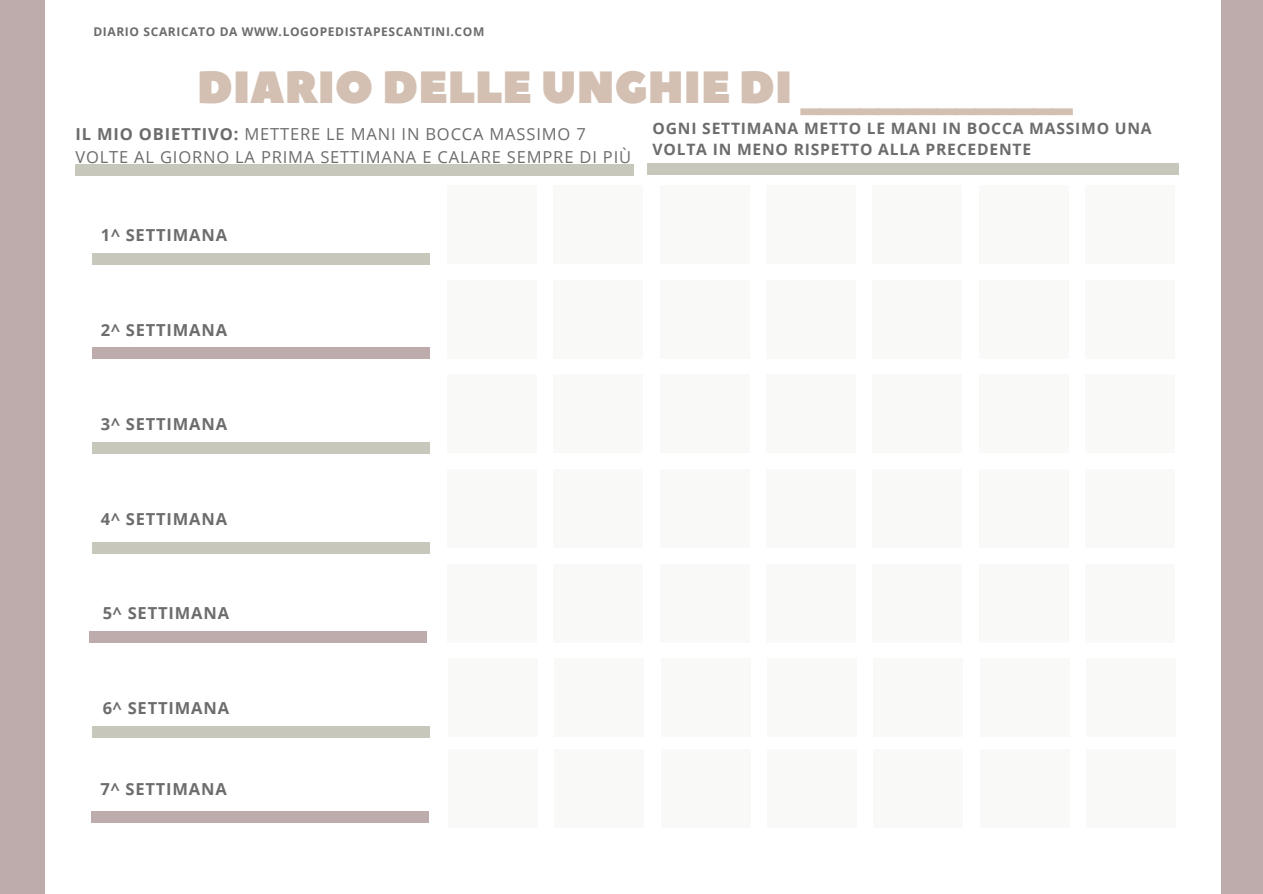
<style>
.page{position:relative;width:1263px;height:894px;background:#fff}
.page>*{position:absolute;margin:0;border:0;box-sizing:border-box;transform-origin:0 0}
.t1{font:45px "Peace Sans";color:#d3c0b2}
.t2{font:16.5px/22.5px "Open Sans";letter-spacing:.05em;color:#6c6c6c}
.t3{font:700 16.5px "Open Sans";letter-spacing:.05em;color:#6c6c6c}
.t4{font:700 15.6px/21.3px "Open Sans";letter-spacing:.05em;color:#6c6c6c}
.t5{font:700 12px "Open Sans";letter-spacing:.05em;color:#6c6c6c}
.s1{font-weight:700}
</style>
<div class="page">
<div style="left:0;top:0;width:1263px;height:893px;background:#beacad"></div>
<div style="left:45px;top:0;width:1176px;height:893px;background:#fff"></div>
<div style="left:76px;top:164px;width:558px;height:11px;background:#c7c7bb"></div>
<div style="left:648px;top:163px;width:531px;height:11px;background:#c7c7bb"></div>
<div style="left:447px;top:469px;width:90px;height:79px;background:#f9f9f8"></div>
<div style="left:553px;top:469px;width:90px;height:79px;background:#f9f9f8"></div>
<div style="left:660px;top:469px;width:89px;height:79px;background:#f9f9f8"></div>
<div style="left:766px;top:469px;width:90px;height:79px;background:#f9f9f8"></div>
<div style="left:872px;top:469px;width:90px;height:79px;background:#f9f9f8"></div>
<div style="left:979px;top:469px;width:90px;height:79px;background:#f9f9f8"></div>
<div style="left:1085px;top:469px;width:90px;height:79px;background:#f9f9f8"></div>
<div style="left:447px;top:563px;width:90px;height:79px;background:#f9f9f8"></div>
<div style="left:553px;top:563px;width:90px;height:79px;background:#f9f9f8"></div>
<div style="left:660px;top:563px;width:89px;height:79px;background:#f9f9f8"></div>
<div style="left:766px;top:563px;width:90px;height:79px;background:#f9f9f8"></div>
<div style="left:872px;top:563px;width:90px;height:79px;background:#f9f9f8"></div>
<div style="left:979px;top:563px;width:90px;height:79px;background:#f9f9f8"></div>
<div style="left:1085px;top:563px;width:90px;height:79px;background:#f9f9f8"></div>
<div style="left:447px;top:185px;width:90px;height:79px;background:#f9f9f8"></div>
<div style="left:553px;top:185px;width:90px;height:79px;background:#f9f9f8"></div>
<div style="left:660px;top:185px;width:89px;height:79px;background:#f9f9f8"></div>
<div style="left:766px;top:185px;width:90px;height:79px;background:#f9f9f8"></div>
<div style="left:872px;top:185px;width:90px;height:79px;background:#f9f9f8"></div>
<div style="left:979px;top:185px;width:90px;height:79px;background:#f9f9f8"></div>
<div style="left:1085px;top:185px;width:90px;height:79px;background:#f9f9f8"></div>
<div style="left:92px;top:347px;width:338px;height:12px;background:#beacad"></div>
<div style="left:92px;top:253px;width:338px;height:11px;background:#c7c7bb"></div>
<div style="left:92px;top:442px;width:338px;height:11px;background:#c7c7bb"></div>
<div style="left:89px;top:631px;width:338px;height:11px;background:#beacad"></div>
<div style="left:92px;top:542px;width:338px;height:11px;background:#c7c7bb"></div>
<div style="left:447px;top:280px;width:90px;height:78px;background:#f9f9f8"></div>
<div style="left:553px;top:280px;width:90px;height:78px;background:#f9f9f8"></div>
<div style="left:660px;top:280px;width:89px;height:78px;background:#f9f9f8"></div>
<div style="left:766px;top:280px;width:90px;height:78px;background:#f9f9f8"></div>
<div style="left:872px;top:280px;width:90px;height:78px;background:#f9f9f8"></div>
<div style="left:979px;top:280px;width:90px;height:78px;background:#f9f9f8"></div>
<div style="left:1085px;top:280px;width:90px;height:78px;background:#f9f9f8"></div>
<div style="left:447px;top:374px;width:90px;height:79px;background:#f9f9f8"></div>
<div style="left:553px;top:374px;width:90px;height:79px;background:#f9f9f8"></div>
<div style="left:660px;top:374px;width:89px;height:79px;background:#f9f9f8"></div>
<div style="left:766px;top:374px;width:90px;height:79px;background:#f9f9f8"></div>
<div style="left:872px;top:374px;width:90px;height:79px;background:#f9f9f8"></div>
<div style="left:979px;top:374px;width:90px;height:79px;background:#f9f9f8"></div>
<div style="left:1085px;top:374px;width:90px;height:79px;background:#f9f9f8"></div>
<div style="left:448px;top:658px;width:90px;height:79px;background:#f9f9f8"></div>
<div style="left:554px;top:658px;width:90px;height:79px;background:#f9f9f8"></div>
<div style="left:661px;top:658px;width:90px;height:79px;background:#f9f9f8"></div>
<div style="left:767px;top:658px;width:90px;height:79px;background:#f9f9f8"></div>
<div style="left:873px;top:658px;width:90px;height:79px;background:#f9f9f8"></div>
<div style="left:980px;top:658px;width:90px;height:79px;background:#f9f9f8"></div>
<div style="left:1086px;top:658px;width:90px;height:79px;background:#f9f9f8"></div>
<div style="left:92px;top:725px;width:338px;height:12px;background:#c7c7bb"></div>
<div style="left:448px;top:749px;width:90px;height:78px;background:#f9f9f8"></div>
<div style="left:554px;top:749px;width:90px;height:78px;background:#f9f9f8"></div>
<div style="left:661px;top:749px;width:90px;height:78px;background:#f9f9f8"></div>
<div style="left:767px;top:749px;width:90px;height:78px;background:#f9f9f8"></div>
<div style="left:873px;top:749px;width:90px;height:78px;background:#f9f9f8"></div>
<div style="left:980px;top:749px;width:90px;height:78px;background:#f9f9f8"></div>
<div style="left:1086px;top:749px;width:90px;height:78px;background:#f9f9f8"></div>
<div style="left:91px;top:810px;width:337px;height:12px;background:#beacad"></div>
<p class="t5" style="left:93px;top:23px;width:392px">DIARIO SCARICATO DA WWW.LOGOPEDISTAPESCANTINI.COM</p>
<h1 class="t1" style="left:197px;top:57px;width:876px">DIARIO DELLE UNGHIE DI ______________</h1>
<p class="t2" style="left:75px;top:122px;width:557px"><span class="s1">IL MIO OBIETTIVO:</span> METTERE LE MANI IN BOCCA MASSIMO 7<br>VOLTE AL GIORNO LA PRIMA SETTIMANA E CALARE SEMPRE DI PIÙ</p>
<p class="t4" style="left:653px;top:117px;width:501px">OGNI SETTIMANA METTO LE MANI IN BOCCA MASSIMO UNA<br>VOLTA IN MENO RISPETTO ALLA PRECEDENTE</p>
<p class="t3" style="left:101px;top:223px;width:128px">1^ SETTIMANA</p>
<p class="t3" style="left:101px;top:318px;width:128px">2^ SETTIMANA</p>
<p class="t3" style="left:101px;top:412px;width:128px">3^ SETTIMANA</p>
<p class="t3" style="left:101px;top:507px;width:128px">4^ SETTIMANA</p>
<p class="t3" style="left:103px;top:601px;width:128px">5^ SETTIMANA</p>
<p class="t3" style="left:103px;top:696px;width:128px">6^ SETTIMANA</p>
<p class="t3" style="left:100px;top:777px;width:128px">7^ SETTIMANA</p>
</div>
